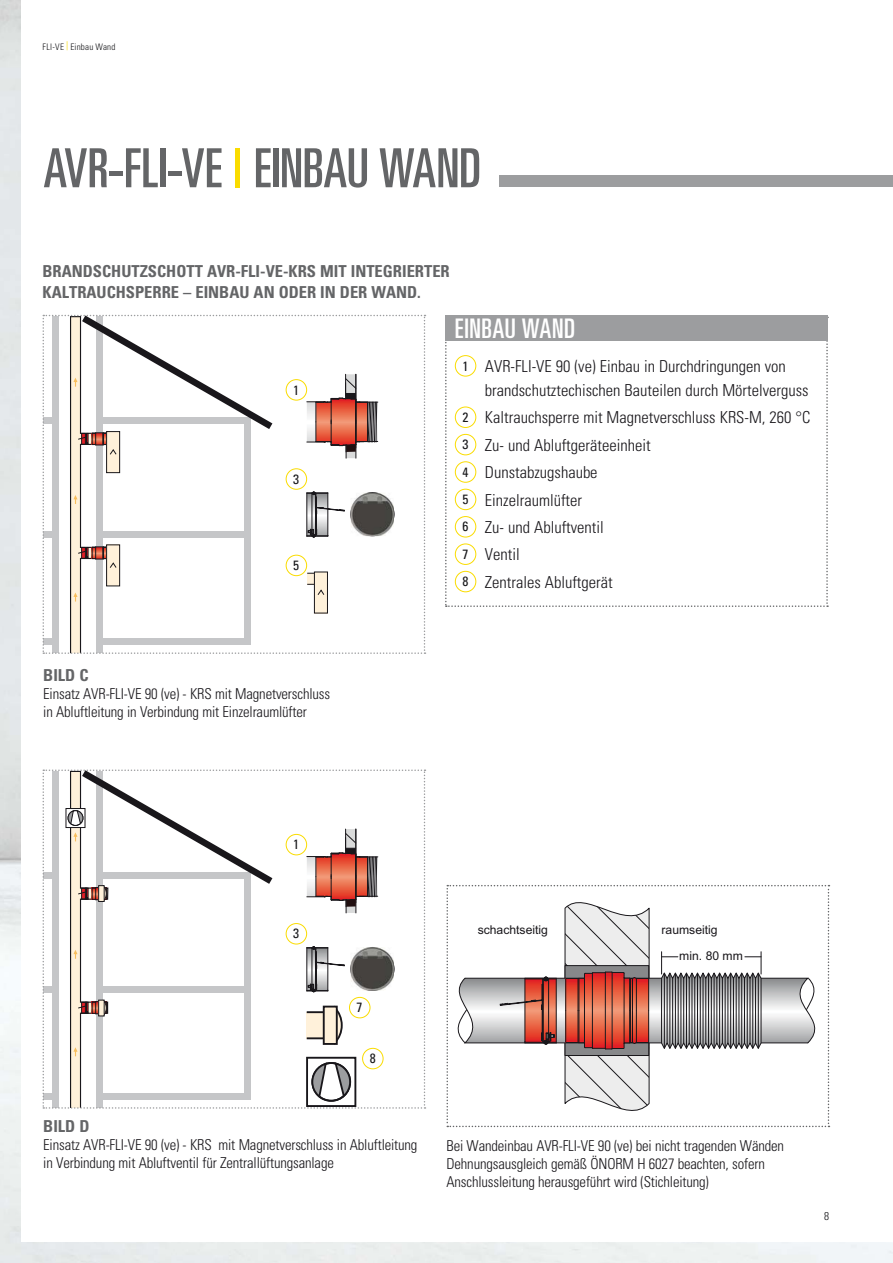
<style>
.page{position:relative;width:893px;height:1263px;background:#fff}
.page>*{position:absolute;margin:0;border:0;box-sizing:border-box;transform-origin:0 0}
.t1{font:ultra-condensed 54px "Univers";letter-spacing:-.005em;color:#646567}
.t2{font:ultra-condensed 27px "Univers";letter-spacing:.02em;color:#fff}
.t3{font:300 condensed 16.5px/27.5px "Univers";color:#19171b}
.t4{font:700 condensed 16.5px/21px "Univers";color:#646567}
.t5{font:300 condensed 15px/18px "Univers";letter-spacing:-.01em;color:#19171b}
.t6{font:condensed 13.5px "Univers";color:#161619}
.t7{font:12.15px "Arial";color:#19171b}
.t8{font:300 condensed 11.25px "Univers";color:#161619}
.t9{font:300 condensed 9px "Univers";letter-spacing:.025em;color:#161619}
.s1{color:#fadc00}
.s2{font-weight:400;font-size:13.5px;color:#161619}
</style>
<div class="page">
<svg style="left:446px;top:885px;width:385px;height:242px"></svg>
<div style="left:499px;top:176px;width:393px;height:11px;background:#9c9d9f"></div>
<svg style="left:445px;top:317px;width:383px;height:290px"></svg>
<div style="left:445px;top:315px;width:382px;height:25px;background:#9c9d9f"></div>
<svg style="left:43px;top:315px;width:382px;height:339px"></svg>
<svg style="left:43px;top:770px;width:382px;height:339px"></svg>
<p class="t9" style="left:43px;top:43px;width:74px">FLI-VE <sup>|</sup> Einbau Wand</p>
<h1 class="t1" style="left:43px;top:148px;width:439px">AVR-FLI-VE <span class="s1">|</span> EINBAU WAND</h1>
<p class="t4" style="left:43px;top:262px;width:409px">BRANDSCHUTZSCHOTT AVR-FLI-VE-KRS MIT INTEGRIERTER<br>KALTRAUCHSPERRE – EINBAU AN ODER IN DER WAND.</p>
<p class="t6" style="left:293px;top:385px;width:7px">1</p>
<p class="t6" style="left:293px;top:474px;width:7px">3</p>
<p class="t6" style="left:293px;top:560px;width:7px">5</p>
<p class="t4" style="left:43px;top:667px;width:47px">BILD C</p>
<p class="t5" style="left:43px;top:687px;width:288px">Einsatz AVR-FLI-VE 90 (ve) - KRS mit Magnetverschluss in Abluftleitung in Verbindung mit Einzelraumlüfter</p>
<h2 class="t2" style="left:455px;top:319px;width:122px">EINBAU WAND</h2>
<p class="t3" style="left:485px;top:356px;width:325px;line-height:24px;text-indent:-22px"><span class="s2">1</span> AVR-FLI-VE 90 (ve) Einbau in Durchdringungen von brandschutztechischen Bauteilen durch Mörtelverguss</p>
<p class="t3" style="left:462px;top:405px;width:349px"><span class="s2">2</span> Kaltrauchsperre mit Magnetverschluss KRS-M, 260 °C<br><span class="s2">3</span> Zu- und Abluftgeräteeinheit<br><span class="s2">4</span> Dunstabzugshaube<br><span class="s2">5</span> Einzelraumlüfter<br><span class="s2">6</span> Zu- und Abluftventil<br><span class="s2">7</span> Ventil<br><span class="s2">8</span> Zentrales Abluftgerät</p>
<p class="t6" style="left:293px;top:840px;width:7px">1</p>
<p class="t6" style="left:293px;top:929px;width:7px">3</p>
<p class="t6" style="left:356px;top:1003px;width:7px">7</p>
<p class="t6" style="left:370px;top:1053px;width:7px">8</p>
<p class="t4" style="left:43px;top:1117px;width:48px">BILD D</p>
<p class="t5" style="left:43px;top:1137px;width:376px">Einsatz AVR-FLI-VE 90 (ve) - KRS mit Magnetverschluss in Abluftleitung in Verbindung mit Abluftventil für Zentrallüftungsanlage</p>
<p class="t7" style="left:477px;top:922px;width:72px">schachtseitig</p>
<p class="t7" style="left:661px;top:922px;width:58px">raumseitig</p>
<p class="t7" style="left:679px;top:948px;width:65px">min. 80 mm</p>
<p class="t5" style="left:446px;top:1138px;width:339px">Bei Wandeinbau AVR-FLI-VE 90 (ve) bei nicht tragenden Wänden<br>Dehnungsausgleich gemäß ÖNORM H 6027 beachten, sofern<br>Anschlussleitung herausgeführt wird (Stichleitung)</p>
<p class="t8" style="left:824px;top:1212px;width:6px">8</p>
</div>
